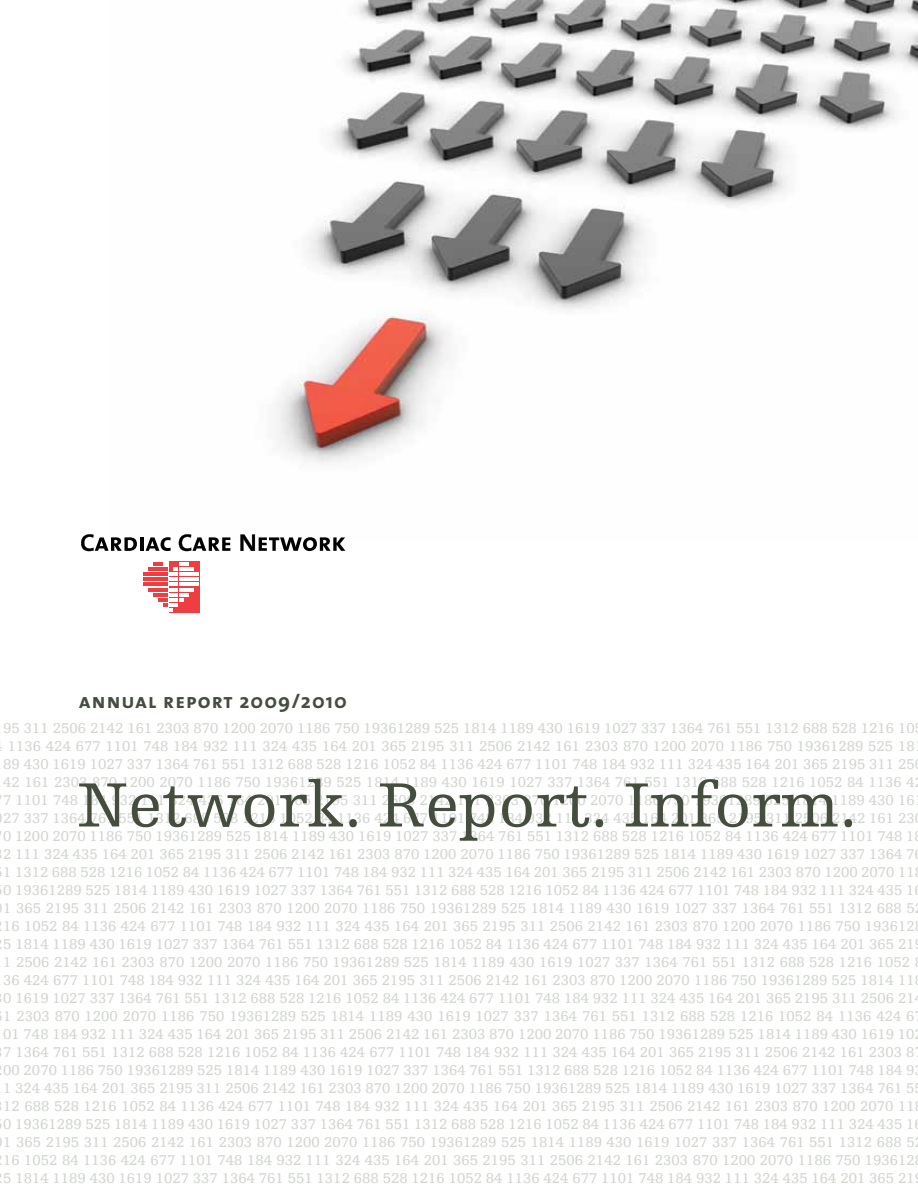
<style>
.page{position:relative;width:918px;height:1188px;background:#fff}
.page>*{position:absolute;margin:0;border:0;box-sizing:border-box;transform-origin:0 0}
.t1{font:66px "Egyptienne F";color:#444d3e}
.t2{font:21px "The Sans Bold Caps";letter-spacing:.05em;color:#444d3e}
.t3{font:15px/18px "Egyptienne F";color:#d1d6cf;text-align:center}
.s1{font-family:"The Sans";font-weight:700}
</style>
<div class="page">
<img style="left:143px;top:0;width:775px;height:542px">
<svg style="left:81px;top:534px;width:56px;height:17px"></svg>
<hr style="left:140px;top:537px;width:3px;height:14px;background:#000">
<svg style="left:146px;top:537px;width:25px;height:14px"></svg>
<svg style="left:179px;top:534px;width:51px;height:17px"></svg>
<svg style="left:240px;top:534px;width:105px;height:17px"></svg>
<div style="left:169px;top:561px;width:31px;height:52px;background:#ef3e42"></div>
<svg style="left:143px;top:562px;width:56px;height:50px"></svg>
<h2 class="t2" style="left:79px;top:683px;width:270px">annual report <span class="s1">2009/2010</span></h2>
<p class="t3" style="left:3px;top:720px;width:913px">95 311 2506 2142 161 2303 870 1200 2070 1186 750 19361289 525 1814 1189 430 1619 1027 337 1364 761 551 1312 688 528 1216 10<br>1136 424 677 1101 748 184 932 111 324 435 164 201 365 2195 311 2506 2142 161 2303 870 1200 2070 1186 750 19361289 525 18<br>89 430 1619 1027 337 1364 761 551 1312 688 528 1216 1052 84 1136 424 677 1101 748 184 932 111 324 435 164 201 365 2195 311 25<br>42 161 2303 870 1200 2070 1186 750 19361289 525 1814 1189 430 1619 1027 337 1364 761 551 1312 688 528 1216 1052 84 1136 4<br>7 1101 748 184 932 111 324 435 164 201 365 2195 311 2506 2142 161 2303 870 1200 2070 1186 750 19361289 525 1814 1189 430 16<br>27 337 1364 761 551 1312 688 528 1216 1052 84 1136 424 677 1101 748 184 932 111 324 435 164 201 365 2195 311 2506 2142 161 23<br>0 1200 2070 1186 750 19361289 525 1814 1189 430 1619 1027 337 1364 761 551 1312 688 528 1216 1052 84 1136 424 677 1101 748 1<br>2 111 324 435 164 201 365 2195 311 2506 2142 161 2303 870 1200 2070 1186 750 19361289 525 1814 1189 430 1619 1027 337 1364 7<br>1 1312 688 528 1216 1052 84 1136 424 677 1101 748 184 932 111 324 435 164 201 365 2195 311 2506 2142 161 2303 870 1200 2070 11<br>0 19361289 525 1814 1189 430 1619 1027 337 1364 761 551 1312 688 528 1216 1052 84 1136 424 677 1101 748 184 932 111 324 435 1<br>1 365 2195 311 2506 2142 161 2303 870 1200 2070 1186 750 19361289 525 1814 1189 430 1619 1027 337 1364 761 551 1312 688 5<br>16 1052 84 1136 424 677 1101 748 184 932 111 324 435 164 201 365 2195 311 2506 2142 161 2303 870 1200 2070 1186 750 193612<br>5 1814 1189 430 1619 1027 337 1364 761 551 1312 688 528 1216 1052 84 1136 424 677 1101 748 184 932 111 324 435 164 201 365 21<br>1 2506 2142 161 2303 870 1200 2070 1186 750 19361289 525 1814 1189 430 1619 1027 337 1364 761 551 1312 688 528 1216 1052<br>36 424 677 1101 748 184 932 111 324 435 164 201 365 2195 311 2506 2142 161 2303 870 1200 2070 1186 750 19361289 525 1814 11<br>0 1619 1027 337 1364 761 551 1312 688 528 1216 1052 84 1136 424 677 1101 748 184 932 111 324 435 164 201 365 2195 311 2506 21<br>1 2303 870 1200 2070 1186 750 19361289 525 1814 1189 430 1619 1027 337 1364 761 551 1312 688 528 1216 1052 84 1136 424 6<br>01 748 184 932 111 324 435 164 201 365 2195 311 2506 2142 161 2303 870 1200 2070 1186 750 19361289 525 1814 1189 430 1619 10<br>7 1364 761 551 1312 688 528 1216 1052 84 1136 424 677 1101 748 184 932 111 324 435 164 201 365 2195 311 2506 2142 161 2303 8<br>00 2070 1186 750 19361289 525 1814 1189 430 1619 1027 337 1364 761 551 1312 688 528 1216 1052 84 1136 424 677 1101 748 184 9<br>1 324 435 164 201 365 2195 311 2506 2142 161 2303 870 1200 2070 1186 750 19361289 525 1814 1189 430 1619 1027 337 1364 761 5<br>12 688 528 1216 1052 84 1136 424 677 1101 748 184 932 111 324 435 164 201 365 2195 311 2506 2142 161 2303 870 1200 2070 11<br>0 19361289 525 1814 1189 430 1619 1027 337 1364 761 551 1312 688 528 1216 1052 84 1136 424 677 1101 748 184 932 111 324 435 1<br>1 365 2195 311 2506 2142 161 2303 870 1200 2070 1186 750 19361289 525 1814 1189 430 1619 1027 337 1364 761 551 1312 688 5<br>16 1052 84 1136 424 677 1101 748 184 932 111 324 435 164 201 365 2195 311 2506 2142 161 2303 870 1200 2070 1186 750 193612<br>5 1814 1189 430 1619 1027 337 1364 761 551 1312 688 528 1216 1052 84 1136 424 677 1101 748 184 932 111 324 435 164 201 365 21</p>
<h1 class="t1" style="left:77px;top:769px;width:782px">Network. Report. Inform.</h1>
</div>
